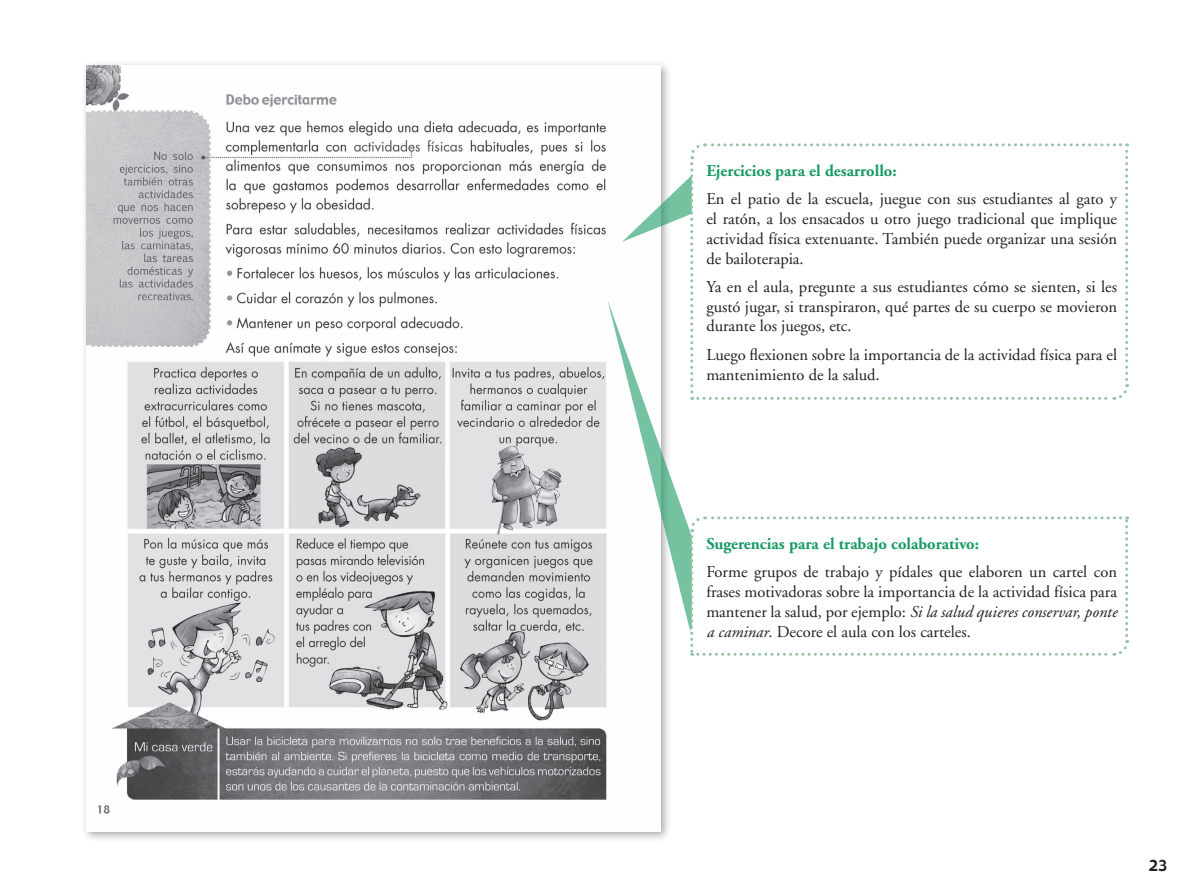
<style>
.page{position:relative;width:1191px;height:895px;background:#fff}
.page>*{position:absolute;margin:0;border:0;box-sizing:border-box;transform-origin:0 0}
.TEXTO_CORRIDO{font:16.5px/19.8px "Adobe Garamond";color:#231f20;text-align:justify}
.t1{font:700 16.5px "Adobe Garamond";color:#199a63}
.t2{font:15px "Gadget";color:#231f20}
.s1{font-style:italic}
</style>
<div class="page">
<div style="left:81px;top:60px;width:591px;height:782px;background:#231f20;opacity:.4"></div>
<img style="left:86px;top:65px;width:575px;height:765px">
<svg style="left:607px;top:142px;width:522px;height:514px"></svg>
<p class="t1" style="left:706px;top:161px;width:192px">Ejercicios para el desarrollo:</p>
<p class="TEXTO_CORRIDO" style="left:706px;top:189px;width:412px">En el patio de la escuela, juegue con sus estudiantes al gato y el ratón, a los ensacados u otro juego tradicional que implique actividad física extenuante. También puede organizar una sesión de bailoterapia.</p>
<p class="TEXTO_CORRIDO" style="left:706px;top:277px;width:412px">Ya en el aula, pregunte a sus estudiantes cómo se sienten, si les gustó jugar, si transpiraron, qué partes de su cuerpo se movieron durante los juegos, etc.</p>
<p class="TEXTO_CORRIDO" style="left:706px;top:345px;width:412px">Luego flexionen sobre la importancia de la actividad física para el mantenimiento de la salud.</p>
<p class="t1" style="left:706px;top:534px;width:274px">Sugerencias para el trabajo colaborativo:</p>
<p class="TEXTO_CORRIDO" style="left:706px;top:562px;width:412px">Forme grupos de trabajo y pídales que elaboren un cartel con frases motivadoras sobre la importancia de la actividad física para mantener la salud, por ejemplo: <span class="s1">Si la salud quieres conservar, ponte a caminar</span>. Decore el aula con los carteles.</p>
<p class="t2" style="left:1149px;top:855px;width:20px">23</p>
</div>
